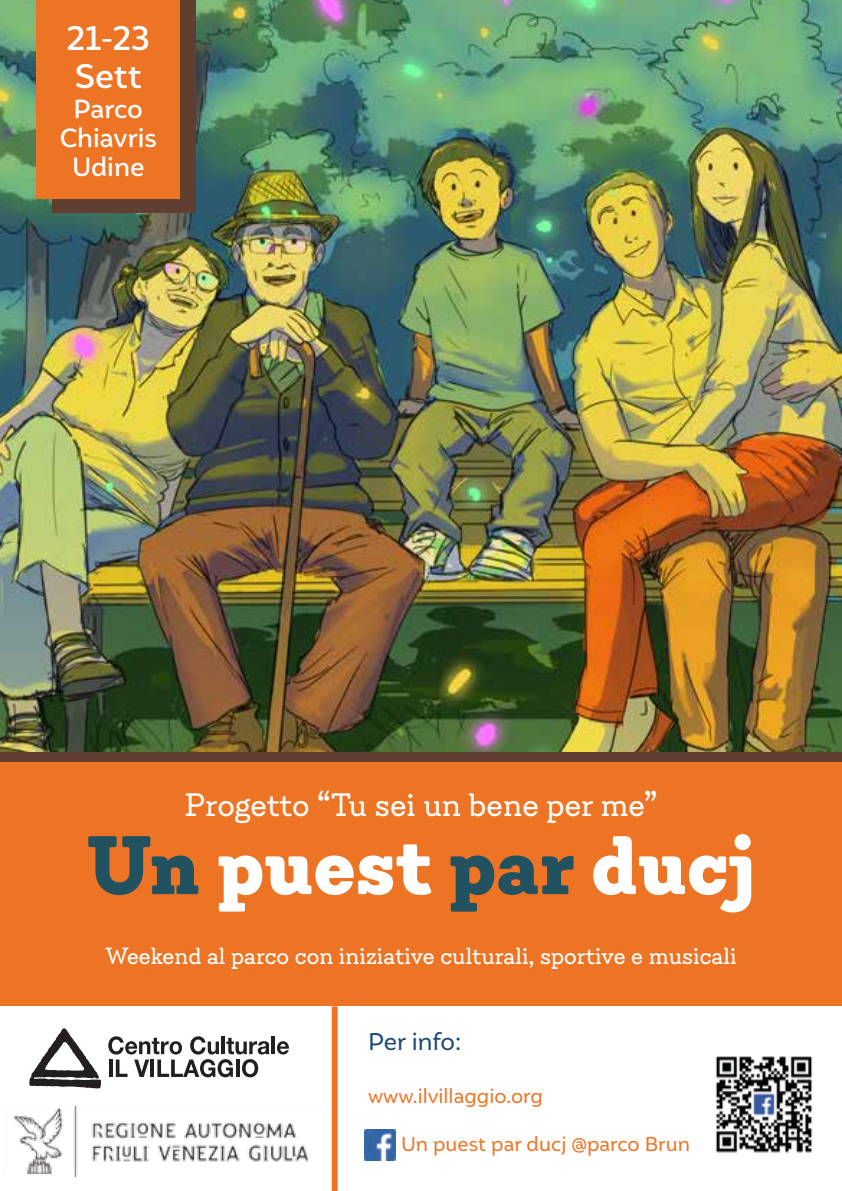
<style>
.page{position:relative;width:842px;height:1191px;background:#fff}
.page>*{position:absolute;margin:0;border:0;box-sizing:border-box;transform-origin:0 0}
.t1{font:900 92px "Emy Slab";color:#fff}
.t2{font:36px "Emy Slab";color:#fff}
.t3{font:500 34px/38.8px "Igna Sans";color:#fff}
.t4{font:26px "Emy Slab";color:#fff}
.t5{font:500 26px/29.2px "Igna Sans";color:#fff;text-align:center}
.t6{font:24px "Igna Sans";letter-spacing:-.005em;color:#1c4a78}
.t7{font:20px "Igna Sans";color:#ec7424}
.s1{color:#225160}
</style>
<div class="page">
<img style="left:0;top:0;width:842px;height:752px">
<div style="left:53px;top:0;width:143px;height:212px;background:#603e30"></div>
<div style="left:0;top:752px;width:842px;height:74px;background:#603e30"></div>
<div style="left:0;top:762px;width:842px;height:296px;background:#ec7424"></div>
<div style="left:0;top:1006px;width:842px;height:185px;background:#fff"></div>
<div style="left:37px;top:0;width:143px;height:199px;background:#ec7424"></div>
<img style="left:715px;top:1056px;width:98px;height:97px">
<div style="left:332px;top:1006px;width:6px;height:185px;background:#ec7424"></div>
<img style="left:365px;top:1130px;width:30px;height:30px">
<img style="left:13px;top:1106px;width:296px;height:70px">
<hr style="left:272px;top:1036px;width:3px;height:18px;background:#231f20">
<svg style="left:277px;top:1041px;width:12px;height:13px"></svg>
<svg style="left:108px;top:1036px;width:161px;height:41px"></svg>
<svg style="left:29px;top:1028px;width:72px;height:61px"></svg>
<h3 class="t3" style="left:66px;top:18px;width:85px">21-23<br>Sett</h3>
<p class="t5" style="left:60px;top:93px;width:99px">Parco<br>Chiavris<br>Udine</p>
<h2 class="t2" style="left:185px;top:784px;width:474px">Progetto “Tu sei un bene per me”</h2>
<h1 class="t1" style="left:86px;top:810px;width:671px"><span class="s1">Un</span> puest <span class="s1">par</span> ducj</h1>
<p class="t4" style="left:105px;top:941px;width:633px">Weekend al parco con iniziative culturali, sportive e musicali</p>
<p class="t6" style="left:368px;top:1026px;width:95px">Per info:</p>
<p class="t7" style="left:368px;top:1083px;width:176px">www.ilvillaggio.org</p>
<p class="t7" style="left:401px;top:1131px;width:291px">Un puest par ducj @parco Brun</p>
</div>
